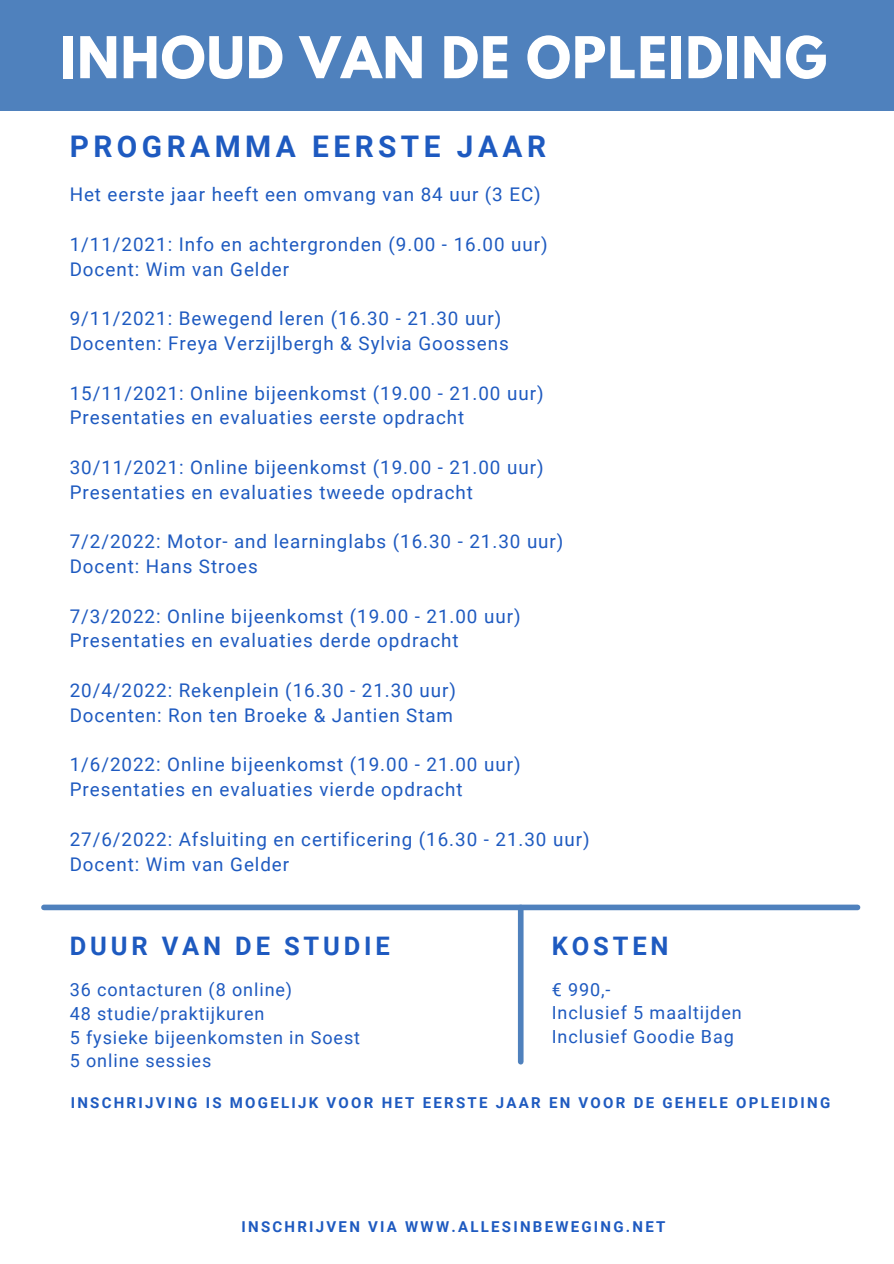
<style>
.page{position:relative;width:894px;height:1264px;background:#fff}
.page>*{position:absolute;margin:0;border:0;box-sizing:border-box;transform-origin:0 0}
.t1{font:700 51px "League Spartan";letter-spacing:.025em;color:#fff}
.t2{font:700 29.85px "Roboto";letter-spacing:.15em;color:#1e5ac0}
.t3{font:700 25.5px "Roboto";letter-spacing:.15em;color:#1e5ac0}
.t4{font:18.75px/24.8px "Roboto";letter-spacing:.05em;color:#1e5ac0}
.t5{font:18px/23.7px "Roboto";letter-spacing:.05em;color:#1e5ac0}
.t6{font:700 15px "Roboto";letter-spacing:.15em;color:#1e5ac0}
</style>
<div class="page">
<div style="left:0;top:0;width:893px;height:620px;background:#4f81bd"></div>
<div style="left:0;top:111px;width:893px;height:572px;background:#fff"></div>
<div style="left:44px;top:904px;width:813px;height:6px;background:#4f81bd"></div>
<div style="left:517px;top:907px;width:6px;height:154px;background:#4f81bd"></div>
<h1 class="t1" style="left:60px;top:32px;width:768px">INHOUD VAN DE OPLEIDING</h1>
<h2 class="t2" style="left:70px;top:129px;width:478px">PROGRAMMA EERSTE JAAR</h2>
<p class="t4" style="left:70px;top:183px;width:472px">Het eerste jaar heeft een omvang van 84 uur (3 EC)</p>
<p class="t4" style="left:70px;top:232px;width:479px">1/11/2021: Info en achtergronden (9.00 - 16.00 uur)<br>Docent: Wim van Gelder</p>
<p class="t4" style="left:70px;top:306px;width:440px">9/11/2021: Bewegend leren (16.30 - 21.30 uur)<br>Docenten: Freya Verzijlbergh &amp; Sylvia Goossens</p>
<p class="t4" style="left:70px;top:381px;width:475px">15/11/2021: Online bijeenkomst (19.00 - 21.00 uur)<br>Presentaties en evaluaties eerste opdracht</p>
<p class="t4" style="left:70px;top:455px;width:475px">30/11/2021: Online bijeenkomst (19.00 - 21.00 uur)<br>Presentaties en evaluaties tweede opdracht</p>
<p class="t4" style="left:70px;top:529px;width:495px">7/2/2022: Motor- and learninglabs (16.30 - 21.30 uur)<br>Docent: Hans Stroes</p>
<p class="t4" style="left:70px;top:604px;width:452px">7/3/2022: Online bijeenkomst (19.00 - 21.00 uur)<br>Presentaties en evaluaties derde opdracht</p>
<p class="t4" style="left:70px;top:678px;width:387px">20/4/2022: Rekenplein (16.30 - 21.30 uur)<br>Docenten: Ron ten Broeke &amp; Jantien Stam</p>
<p class="t4" style="left:70px;top:752px;width:452px">1/6/2022: Online bijeenkomst (19.00 - 21.00 uur)<br>Presentaties en evaluaties vierde opdracht</p>
<p class="t4" style="left:70px;top:827px;width:521px">27/6/2022: Afsluiting en certificering (16.30 - 21.30 uur)<br>Docent: Wim van Gelder</p>
<h3 class="t3" style="left:70px;top:931px;width:321px">DUUR VAN DE STUDIE</h3>
<p class="t5" style="left:70px;top:978px;width:292px">36 contacturen (8 online)<br>48 studie/praktijkuren<br>5 fysieke bijeenkomsten in Soest<br>5 online sessies</p>
<h3 class="t3" style="left:551px;top:931px;width:118px">KOSTEN</h3>
<p class="t5" style="left:551px;top:977px;width:191px">€ 990,-<br>Inclusief 5 maaltijden<br>Inclusief Goodie Bag</p>
<p class="t6" style="left:71px;top:1094px;width:760px">INSCHRIJVING IS MOGELIJK VOOR HET EERSTE JAAR EN VOOR DE GEHELE OPLEIDING</p>
<p class="t6" style="left:241px;top:1217px;width:425px">INSCHRIJVEN VIA WWW.ALLESINBEWEGING.NET</p>
</div>
